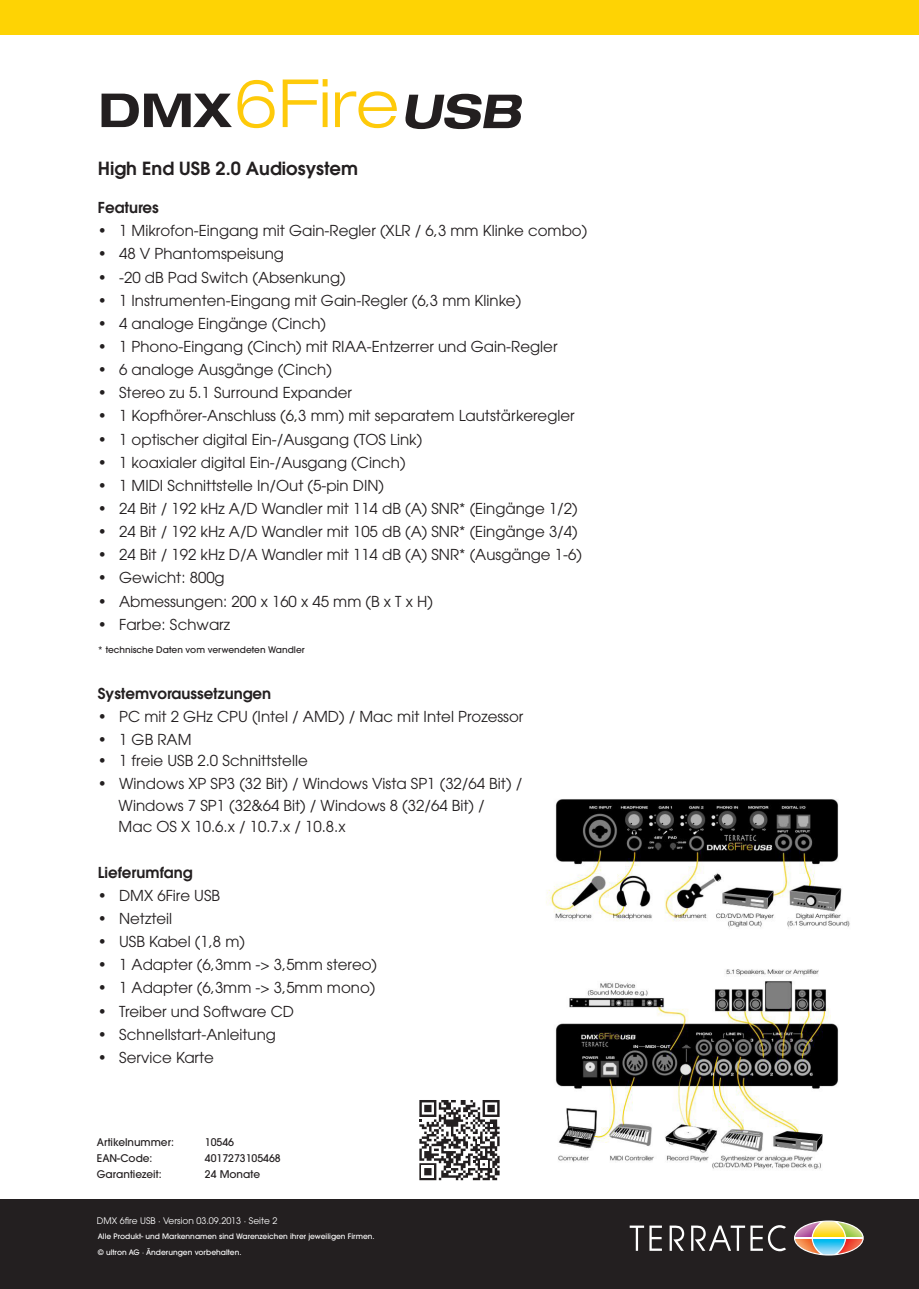
<style>
.page{position:relative;width:919px;height:1289px;background:#fff}
.page>*{position:absolute;margin:0;border:0;box-sizing:border-box;transform-origin:0 0}
.t1{font:600 18px "ITC Avant Garde Pro";color:#231f20}
.Texte_Aufzählung{font:15px/21px "ITC Avant Garde Pro";color:#231f20}
.Texte_Aufzählung-2{font:600 15px "ITC Avant Garde Pro";color:#231f20}
.Texte_Aufzählung-3{font:500 10.5px "ITC Avant Garde Pro";color:#231f20}
.Texte_Aufzählung-4{font:500 9px "ITC Avant Garde Pro";color:#231f20}
.t2{font:9px "ITC Avant Garde Pro";color:#fff}
.t3{font:500 7.5px "ITC Avant Garde Pro";color:#fff}
</style>
<div class="page">
<div style="left:0;top:1199px;width:918px;height:89px;background:#231f20"></div>
<svg style="left:629px;top:1225px;width:33px;height:25px"></svg>
<svg style="left:669px;top:1225px;width:15px;height:25px"></svg>
<svg style="left:691px;top:1225px;width:95px;height:26px"></svg>
<svg style="left:794px;top:1220px;width:69px;height:35px"></svg>
<div style="left:0;top:0;width:918px;height:34px;background:#fed304"></div>
<svg style="left:101px;top:80px;width:173px;height:48px"></svg>
<svg style="left:283px;top:79px;width:44px;height:48px"></svg>
<svg style="left:335px;top:91px;width:62px;height:37px"></svg>
<svg style="left:405px;top:94px;width:117px;height:35px"></svg>
<img style="left:546px;top:799px;width:304px;height:370px">
<svg style="left:419px;top:1100px;width:81px;height:81px"></svg>
<svg style="left:419px;top:1100px;width:80px;height:80px"></svg>
<p class="t1" style="left:98px;top:157px;width:261px">High End USB 2.0 Audiosystem</p>
<p class="Texte_Aufzählung-2" style="left:98px;top:198px;width:62px">Features</p>
<p class="Texte_Aufzählung" style="left:98px;top:220px;width:491px">• 1 Mikrofon-Eingang mit Gain-Regler (XLR / 6,3 mm Klinke combo)</p>
<p class="Texte_Aufzählung" style="left:98px;top:243px;width:188px">• 48 V Phantomspeisung</p>
<p class="Texte_Aufzählung" style="left:98px;top:266px;width:249px">• -20 dB Pad Switch (Absenkung)</p>
<p class="Texte_Aufzählung" style="left:98px;top:289px;width:425px">• 1 Instrumenten-Eingang mit Gain-Regler (6,3 mm Klinke)</p>
<p class="Texte_Aufzählung" style="left:98px;top:313px;width:230px">• 4 analoge Eingänge (Cinch)</p>
<p class="Texte_Aufzählung" style="left:98px;top:336px;width:461px">• 1 Phono-Eingang (Cinch) mit RIAA-Entzerrer und Gain-Regler</p>
<p class="Texte_Aufzählung" style="left:98px;top:359px;width:235px">• 6 analoge Ausgänge (Cinch)</p>
<p class="Texte_Aufzählung" style="left:98px;top:382px;width:256px">• Stereo zu 5.1 Surround Expander</p>
<p class="Texte_Aufzählung" style="left:98px;top:405px;width:478px">• 1 Kopfhörer-Anschluss (6,3 mm) mit separatem Lautstärkeregler</p>
<p class="Texte_Aufzählung" style="left:98px;top:428px;width:326px">• 1 optischer digital Ein-/Ausgang (TOS Link)</p>
<p class="Texte_Aufzählung" style="left:98px;top:451px;width:309px">• 1 koaxialer digital Ein-/Ausgang (Cinch)</p>
<p class="Texte_Aufzählung" style="left:98px;top:474px;width:288px">• 1 MIDI Schnittstelle In/Out (5-pin DIN)</p>
<p class="Texte_Aufzählung" style="left:98px;top:498px;width:481px">• 24 Bit / 192 kHz A/D Wandler mit 114 dB (A) SNR* (Eingänge 1/2)</p>
<p class="Texte_Aufzählung" style="left:98px;top:521px;width:481px">• 24 Bit / 192 kHz A/D Wandler mit 105 dB (A) SNR* (Eingänge 3/4)</p>
<p class="Texte_Aufzählung" style="left:98px;top:544px;width:485px">• 24 Bit / 192 kHz D/A Wandler mit 114 dB (A) SNR* (Ausgänge 1-6)</p>
<p class="Texte_Aufzählung" style="left:98px;top:567px;width:128px">• Gewicht: 800g</p>
<p class="Texte_Aufzählung" style="left:98px;top:590px;width:336px">• Abmessungen: 200 x 160 x 45 mm (B x T x H)</p>
<p class="Texte_Aufzählung" style="left:98px;top:613px;width:134px">• Farbe: Schwarz</p>
<p class="Texte_Aufzählung-4" style="left:98px;top:643px;width:208px">* technische Daten vom verwendeten Wandler</p>
<p class="Texte_Aufzählung-2" style="left:98px;top:683px;width:175px">Systemvoraussetzungen</p>
<p class="Texte_Aufzählung" style="left:98px;top:706px;width:427px">• PC mit 2 GHz CPU (Intel / AMD) / Mac mit Intel Prozessor</p>
<p class="Texte_Aufzählung" style="left:98px;top:729px;width:95px">• 1 GB RAM</p>
<p class="Texte_Aufzählung" style="left:98px;top:750px;width:211px">• 1 freie USB 2.0 Schnittstelle</p>
<p class="Texte_Aufzählung" style="left:119px;top:773px;width:405px;text-indent:-21px">• Windows XP SP3 (32 Bit) / Windows Vista SP1 (32/64 Bit) /<br>Windows 7 SP1 (32&amp;64 Bit) / Windows 8 (32/64 Bit) /<br>Mac OS X 10.6.x / 10.7.x / 10.8.x</p>
<p class="Texte_Aufzählung-2" style="left:98px;top:862px;width:96px">Lieferumfang</p>
<p class="Texte_Aufzählung" style="left:98px;top:884px;width:124px">• DMX 6Fire USB</p>
<p class="Texte_Aufzählung" style="left:98px;top:907px;width:76px">• Netzteil</p>
<p class="Texte_Aufzählung" style="left:98px;top:931px;width:149px">• USB Kabel (1,8 m)</p>
<p class="Texte_Aufzählung" style="left:98px;top:954px;width:281px">• 1 Adapter (6,3mm -&gt; 3,5mm stereo)</p>
<p class="Texte_Aufzählung" style="left:98px;top:977px;width:279px">• 1 Adapter (6,3mm -&gt; 3,5mm mono)</p>
<p class="Texte_Aufzählung" style="left:98px;top:1000px;width:198px">• Treiber und Software CD</p>
<p class="Texte_Aufzählung" style="left:98px;top:1023px;width:179px">• Schnellstart-Anleitung</p>
<p class="Texte_Aufzählung" style="left:98px;top:1046px;width:118px">• Service Karte</p>
<p class="Texte_Aufzählung-3" style="left:97px;top:1135px;width:79px">Artikelnummer:</p>
<p class="Texte_Aufzählung-3" style="left:205px;top:1135px;width:31px">10546</p>
<p class="Texte_Aufzählung-3" style="left:97px;top:1151px;width:57px">EAN-Code:</p>
<p class="Texte_Aufzählung-3" style="left:205px;top:1151px;width:77px">4017273105468</p>
<p class="Texte_Aufzählung-3" style="left:97px;top:1167px;width:66px">Garantiezeit:</p>
<p class="Texte_Aufzählung-3" style="left:205px;top:1167px;width:57px">24 Monate</p>
<p class="t2" style="left:97px;top:1215px;width:182px">DMX 6fire USB · Version 03.09.2013 · Seite 2</p>
<p class="t3" style="left:98px;top:1231px;width:278px">Alle Produkt- und Markennamen sind Warenzeichen ihrer jeweiligen Firmen.</p>
<p class="t3" style="left:98px;top:1246px;width:145px">© ultron AG · Änderungen vorbehalten.</p>
</div>
